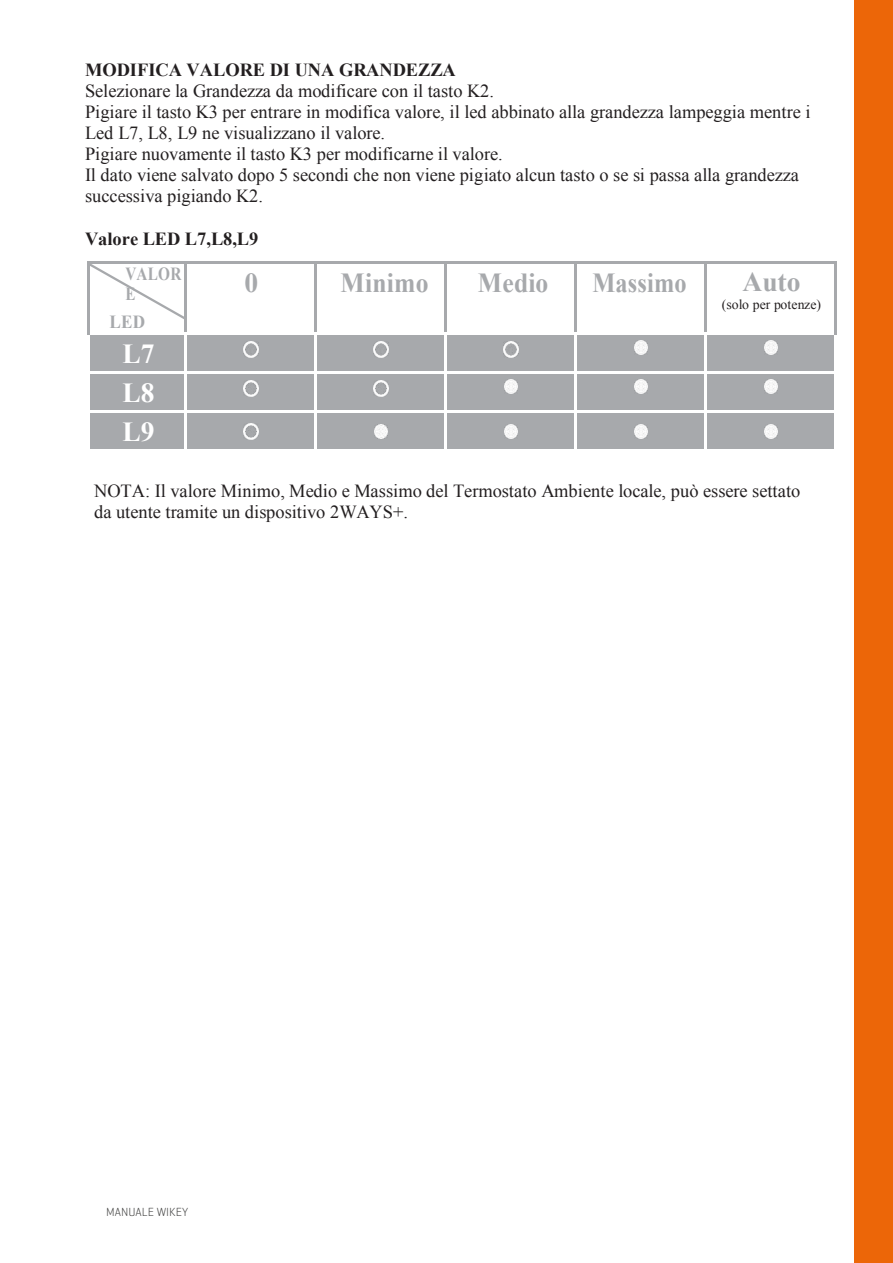
<style>
.page{position:relative;width:893px;height:1263px;background:#fff}
.page>*{position:absolute;margin:0;border:0;box-sizing:border-box;transform-origin:0 0}
.t1{font:700 27.45px "Times New Roman";letter-spacing:.005em;color:#a7a9ac;scale:.93 1}
.t2{font:700 27.45px "Times New Roman";letter-spacing:.005em;color:#a7a9ac;scale:.88 1}
.t3{font:700 27.45px/39px "Times New Roman";color:#fff;text-align:justify}
.t4{font:700 27.45px "Times New Roman";letter-spacing:.005em;color:#a7a9ac}
.t5{font:18.45px/21.1px "Times New Roman";color:#231f20}
.t6{font:700 18.45px "Times New Roman";letter-spacing:-.005em;color:#231f20}
.t7{font:700 18.45px/20.7px "Times New Roman";letter-spacing:.015em;color:#a7a9ac;scale:.83 1}
.t8{font:700 18.45px "Times New Roman";letter-spacing:.015em;color:#a7a9ac;scale:.93 1}
.t9{font:13.8px "Times New Roman";letter-spacing:-.005em;color:#231f20}
.t10{font:300 12px "Geogrotesque";color:#3c3c3b}
</style>
<div class="page">
<div style="left:855px;top:0;width:38px;height:1263px;background:#ec6608"></div>
<svg style="left:87px;top:261px;width:100px;height:61px"></svg>
<hr style="left:186px;top:261px;width:128px;height:3px;background:#a7a9ac">
<hr style="left:316px;top:261px;width:128px;height:3px;background:#a7a9ac">
<hr style="left:446px;top:261px;width:128px;height:3px;background:#a7a9ac">
<hr style="left:576px;top:261px;width:128px;height:3px;background:#a7a9ac">
<hr style="left:706px;top:261px;width:128px;height:3px;background:#a7a9ac">
<hr style="left:88px;top:264px;width:2px;height:68px;background:#a7a9ac">
<hr style="left:184px;top:264px;width:2px;height:68px;background:#a7a9ac">
<hr style="left:314px;top:264px;width:2px;height:68px;background:#a7a9ac">
<hr style="left:444px;top:264px;width:2px;height:68px;background:#a7a9ac">
<hr style="left:574px;top:264px;width:2px;height:68px;background:#a7a9ac">
<hr style="left:704px;top:264px;width:2px;height:68px;background:#a7a9ac">
<hr style="left:834px;top:264px;width:3px;height:68px;background:#a7a9ac">
<div style="left:90px;top:335px;width:94px;height:36px;background:#a7a9ac"></div>
<div style="left:186px;top:335px;width:128px;height:36px;background:#a7a9ac"></div>
<div style="left:316px;top:335px;width:128px;height:36px;background:#a7a9ac"></div>
<div style="left:446px;top:335px;width:128px;height:36px;background:#a7a9ac"></div>
<div style="left:576px;top:335px;width:128px;height:36px;background:#a7a9ac"></div>
<div style="left:707px;top:335px;width:127px;height:36px;background:#a7a9ac"></div>
<div style="left:90px;top:374px;width:94px;height:36px;background:#a7a9ac"></div>
<div style="left:186px;top:374px;width:128px;height:36px;background:#a7a9ac"></div>
<div style="left:316px;top:374px;width:128px;height:36px;background:#a7a9ac"></div>
<div style="left:446px;top:374px;width:128px;height:36px;background:#a7a9ac"></div>
<div style="left:576px;top:374px;width:128px;height:36px;background:#a7a9ac"></div>
<div style="left:707px;top:374px;width:127px;height:36px;background:#a7a9ac"></div>
<div style="left:90px;top:413px;width:94px;height:36px;background:#a7a9ac"></div>
<div style="left:186px;top:413px;width:128px;height:36px;background:#a7a9ac"></div>
<div style="left:316px;top:413px;width:128px;height:36px;background:#a7a9ac"></div>
<div style="left:446px;top:413px;width:128px;height:36px;background:#a7a9ac"></div>
<div style="left:576px;top:413px;width:128px;height:36px;background:#a7a9ac"></div>
<div style="left:707px;top:413px;width:127px;height:36px;background:#a7a9ac"></div>
<img style="left:243px;top:341px;width:16px;height:16px">
<img style="left:373px;top:341px;width:16px;height:16px">
<img style="left:503px;top:341px;width:16px;height:16px">
<img style="left:634px;top:341px;width:14px;height:13px">
<img style="left:764px;top:341px;width:14px;height:13px">
<img style="left:243px;top:380px;width:16px;height:16px">
<img style="left:373px;top:380px;width:16px;height:16px">
<img style="left:504px;top:380px;width:14px;height:13px">
<img style="left:634px;top:380px;width:14px;height:13px">
<img style="left:764px;top:380px;width:14px;height:13px">
<img style="left:243px;top:423px;width:16px;height:16px">
<img style="left:374px;top:425px;width:14px;height:13px">
<img style="left:504px;top:425px;width:14px;height:13px">
<img style="left:634px;top:425px;width:14px;height:13px">
<img style="left:764px;top:425px;width:14px;height:13px">
<p class="t6" style="left:85px;top:57px;width:372px">MODIFICA VALORE DI UNA GRANDEZZA</p>
<p class="t5" style="left:85px;top:80px;width:727px">Selezionare la Grandezza da modificare con il tasto K2.<br>Pigiare il tasto K3 per entrare in modifica valore, il led abbinato alla grandezza lampeggia mentre i Led L7, L8, L9 ne visualizzano il valore.<br>Pigiare nuovamente il tasto K3 per modificarne il valore.<br>Il dato viene salvato dopo 5 secondi che non viene pigiato alcun tasto o se si passa alla grandezza successiva pigiando K2.</p>
<p class="t6" style="left:85px;top:226px;width:175px">Valore LED L7,L8,L9</p>
<p class="t7" style="left:125px;top:263px;width:69px">VALOR<br>E</p>
<p class="t8" style="left:110px;top:309px;width:40px">LED</p>
<h1 class="t4" style="left:244px;top:263px;width:15px">0</h1>
<h1 class="t1" style="left:341px;top:263px;width:96px">Minimo</h1>
<h1 class="t1" style="left:478px;top:263px;width:77px">Medio</h1>
<h1 class="t2" style="left:592px;top:263px;width:109px">Massimo</h1>
<h1 class="t4" style="left:742px;top:263px;width:60px">Auto</h1>
<p class="t9" style="left:722px;top:295px;width:101px">(solo per potenze)</p>
<h1 class="t3" style="left:123px;top:333px;width:34px">L7<br>L8<br>L9</h1>
<p class="t5" style="left:94px;top:480px;width:708px">NOTA: Il valore Minimo, Medio e Massimo del Termostato Ambiente locale, può essere settato da utente tramite un dispositivo 2WAYS+.</p>
<p class="t10" style="left:106px;top:1204px;width:83px">MANUALE WIKEY</p>
</div>
